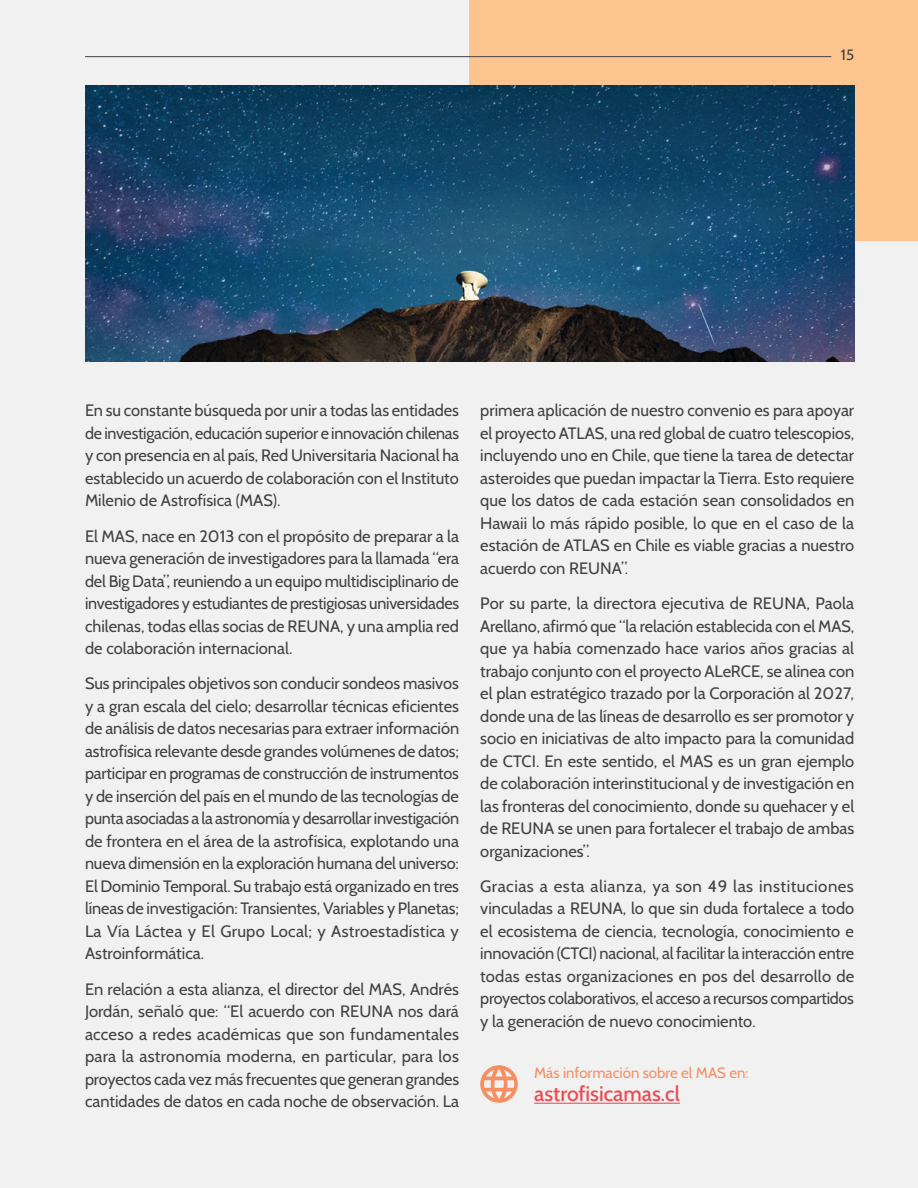
<style>
.page{position:relative;width:918px;height:1188px;background:#f1f1f2}
.page>*{position:absolute;margin:0;border:0;box-sizing:border-box;transform-origin:0 0}
.t1{font:500 21px "Cabin";color:#ef484f}
.t2{font:16.5px/22.5px "Cabin";color:#414042;text-align:justify}
.t3{font:15px "Cabin";color:#f78e61}
.t4{font:15px "Cabin";color:#414042}
</style>
<div class="page">
<div style="left:470px;top:0;width:448px;height:241px;background:#fcc58f"></div>
<img style="left:85px;top:85px;width:769px;height:276px">
<svg style="left:480px;top:1065px;width:38px;height:38px"></svg>
<hr style="left:534px;top:1103px;width:146px;height:1px;background:#ef484f">
<hr style="left:85px;top:56px;width:746px;height:1px;background:#414042">
<p class="t4" style="left:841px;top:45px;width:15px">15</p>
<p class="t2" style="left:85px;top:399px;width:376px">En su constante búsqueda por unir a todas las entidades de investigación, educación superior e innovación chilenas y con presencia en al país, Red Universitaria Nacional ha establecido un acuerdo de colaboración con el Instituto Milenio de Astrofísica (MAS).</p>
<p class="t2" style="left:85px;top:525px;width:376px">El MAS, nace en 2013 con el propósito de preparar a la nueva generación de investigadores para la llamada “era del Big Data”, reuniendo a un equipo multidisciplinario de investigadores y estudiantes de prestigiosas universidades chilenas, todas ellas socias de REUNA, y una amplia red de colaboración internacional.</p>
<p class="t2" style="left:85px;top:672px;width:376px">Sus principales objetivos son conducir sondeos masivos y a gran escala del cielo; desarrollar técnicas eficientes de análisis de datos necesarias para extraer información astrofísica relevante desde grandes volúmenes de datos; participar en programas de construcción de instrumentos y de inserción del país en el mundo de las tecnologías de punta asociadas a la astronomía y desarrollar investigación de frontera en el área de la astrofísica, explotando una nueva dimensión en la exploración humana del universo:<br>El Dominio Temporal. Su trabajo está organizado en tres líneas de investigación: Transientes, Variables y Planetas; La Vía Láctea y El Grupo Local; y Astroestadística y Astroinformática.</p>
<p class="t2" style="left:85px;top:978px;width:376px">En relación a esta alianza, el director del MAS, Andrés Jordán, señaló que: “El acuerdo con REUNA nos dará acceso a redes académicas que son fundamentales para la astronomía moderna, en particular, para los proyectos cada vez más frecuentes que generan grandes cantidades de datos en cada noche de observación. La</p>
<p class="t2" style="left:480px;top:399px;width:376px">primera aplicación de nuestro convenio es para apoyar el proyecto ATLAS, una red global de cuatro telescopios, incluyendo uno en Chile, que tiene la tarea de detectar asteroides que puedan impactar la Tierra. Esto requiere que los datos de cada estación sean consolidados en Hawaii lo más rápido posible, lo que en el caso de la estación de ATLAS en Chile es viable gracias a nuestro acuerdo con REUNA”.</p>
<p class="t2" style="left:480px;top:592px;width:376px">Por su parte, la directora ejecutiva de REUNA, Paola Arellano, afirmó que “la relación establecida con el MAS, que ya había comenzado hace varios años gracias al trabajo conjunto con el proyecto ALeRCE, se alinea con el plan estratégico trazado por la Corporación al 2027, donde una de las líneas de desarrollo es ser promotor y socio en iniciativas de alto impacto para la comunidad de CTCI. En este sentido, el MAS es un gran ejemplo de colaboración interinstitucional y de investigación en las fronteras del conocimiento, donde su quehacer y el de REUNA se unen para fortalecer el trabajo de ambas organizaciones”.</p>
<p class="t2" style="left:480px;top:875px;width:376px">Gracias a esta alianza, ya son 49 las instituciones vinculadas a REUNA, lo que sin duda fortalece a todo el ecosistema de ciencia, tecnología, conocimiento e innovación (CTCI) nacional, al facilitar la interacción entre todas estas organizaciones en pos del desarrollo de proyectos colaborativos, el acceso a recursos compartidos y la generación de nuevo conocimiento.</p>
<p class="t3" style="left:534px;top:1064px;width:216px">Más información sobre el MAS en:</p>
<p class="t1" style="left:534px;top:1081px;width:147px">astrofisicamas.cl</p>
</div>
